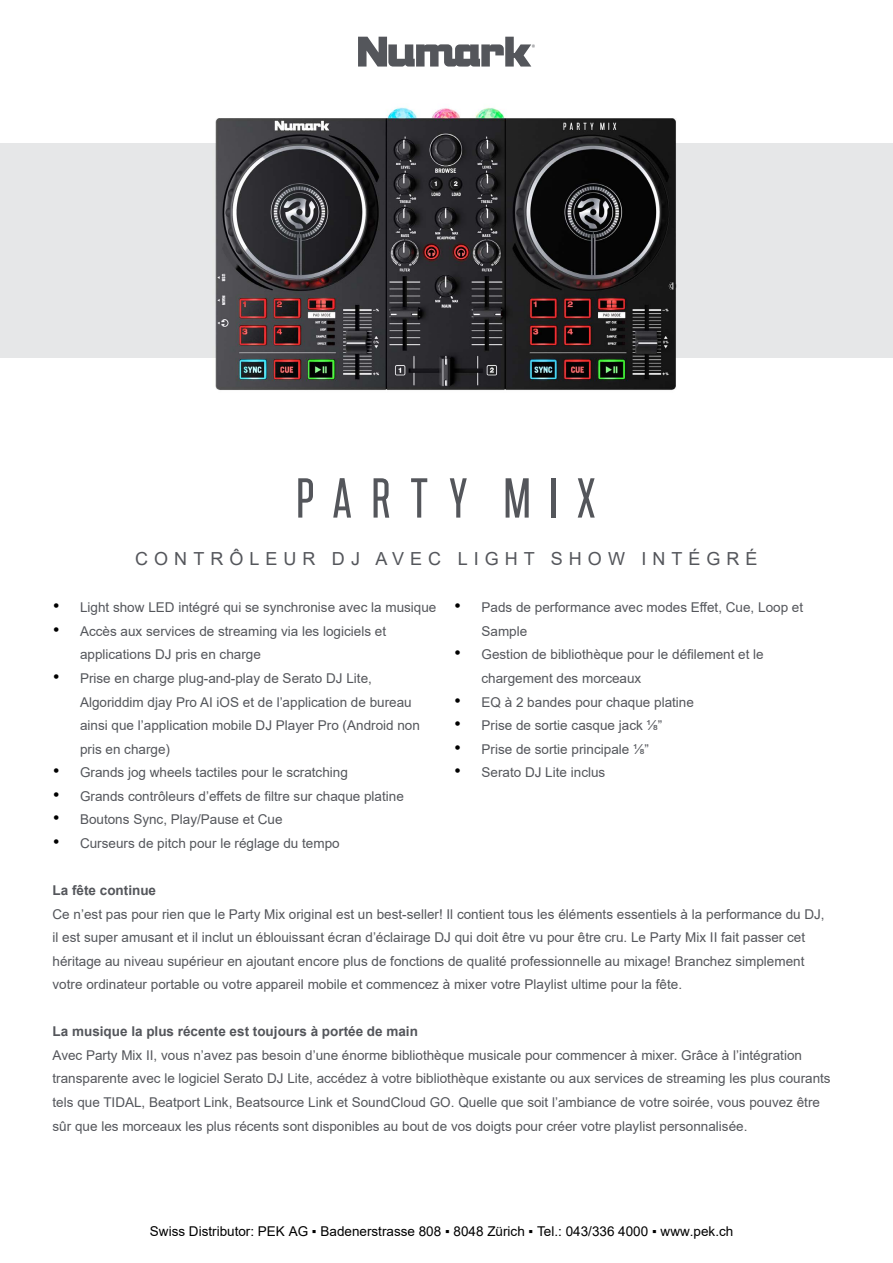
<style>
.page{position:relative;width:893px;height:1263px;background:#fff}
.page>*{position:absolute;margin:0;border:0;box-sizing:border-box;transform-origin:0 0}
.t1{font:18px "Arial";letter-spacing:.335em;color:#54565b}
.t2{font:13.5px/23.5px "Arial";color:#54565b}
.t3{font:13.5px "Arial";color:#000}
.t4{font:700 13.5px "Arial";color:#54565b}
.s1{font-size:18px;color:#000}
</style>
<div class="page">
<svg style="left:358px;top:36px;width:177px;height:31px"></svg>
<div style="left:0;top:143px;width:893px;height:215px;background:#e6e7e8"></div>
<svg style="left:298px;top:478px;width:297px;height:40px"></svg>
<img style="left:215px;top:107px;width:462px;height:283px">
<h1 class="t1" style="left:135px;top:546px;width:624px">CONTRÔLEUR DJ AVEC LIGHT SHOW INTÉGRÉ</h1>
<p class="t2" style="left:53px;top:596px;width:385px"><span class="s1">•</span> Light show LED intégré qui se synchronise avec la musique</p>
<p class="t2" style="left:80px;top:619px;width:308px;text-indent:-27px"><span class="s1">•</span> Accès aux services de streaming via les logiciels et applications DJ pris en charge</p>
<p class="t2" style="left:80px;top:666px;width:341px;text-indent:-27px"><span class="s1">•</span> Prise en charge plug-and-play de Serato DJ Lite, Algoriddim djay Pro AI iOS et de l’application de bureau ainsi que l’application mobile DJ Player Pro (Android non pris en charge)</p>
<p class="t2" style="left:53px;top:761px;width:296px"><span class="s1">•</span> Grands jog wheels tactiles pour le scratching</p>
<p class="t2" style="left:53px;top:784px;width:352px"><span class="s1">•</span> Grands contrôleurs d’effets de filtre sur chaque platine</p>
<p class="t2" style="left:53px;top:808px;width:231px"><span class="s1">•</span> Boutons Sync, Play/Pause et Cue</p>
<p class="t2" style="left:53px;top:831px;width:288px"><span class="s1">•</span> Curseurs de pitch pour le réglage du tempo</p>
<p class="t2" style="left:482px;top:596px;width:323px;text-indent:-27px"><span class="s1">•</span> Pads de performance avec modes Effet, Cue, Loop et<br>Sample</p>
<p class="t2" style="left:482px;top:643px;width:284px;text-indent:-27px"><span class="s1">•</span> Gestion de bibliothèque pour le défilement et le chargement des morceaux</p>
<p class="t2" style="left:454px;top:690px;width:241px"><span class="s1">•</span> EQ à 2 bandes pour chaque platine</p>
<p class="t2" style="left:454px;top:713px;width:209px"><span class="s1">•</span> Prise de sortie casque jack ⅛”</p>
<p class="t2" style="left:454px;top:737px;width:196px"><span class="s1">•</span> Prise de sortie principale ⅛”</p>
<p class="t2" style="left:454px;top:761px;width:152px"><span class="s1">•</span> Serato DJ Lite inclus</p>
<p class="t4" style="left:53px;top:881px;width:105px">La fête continue</p>
<p class="t2" style="left:53px;top:902px;width:774px">Ce n’est pas pour rien que le Party Mix original est un best-seller! Il contient tous les éléments essentiels à la performance du DJ, il est super amusant et il inclut un éblouissant écran d’éclairage DJ qui doit être vu pour être cru. Le Party Mix II fait passer cet héritage au niveau supérieur en ajoutant encore plus de fonctions de qualité professionnelle au mixage! Branchez simplement votre ordinateur portable ou votre appareil mobile et commencez à mixer votre Playlist ultime pour la fête.</p>
<p class="t4" style="left:53px;top:1022px;width:367px">La musique la plus récente est toujours à portée de main</p>
<p class="t2" style="left:53px;top:1043px;width:780px">Avec Party Mix II, vous n’avez pas besoin d’une énorme bibliothèque musicale pour commencer à mixer. Grâce à l’intégration transparente avec le logiciel Serato DJ Lite, accédez à votre bibliothèque existante ou aux services de streaming les plus courants tels que TIDAL, Beatport Link, Beatsource Link et SoundCloud GO. Quelle que soit l’ambiance de votre soirée, vous pouvez être sûr que les morceaux les plus récents sont disponibles au bout de vos doigts pour créer votre playlist personnalisée.</p>
<p class="t3" style="left:150px;top:1221px;width:585px">Swiss Distributor: PEK AG ▪ Badenerstrasse 808 ▪ 8048 Zürich ▪ Tel.: 043/336 4000 ▪ www.pek.ch</p>
</div>
